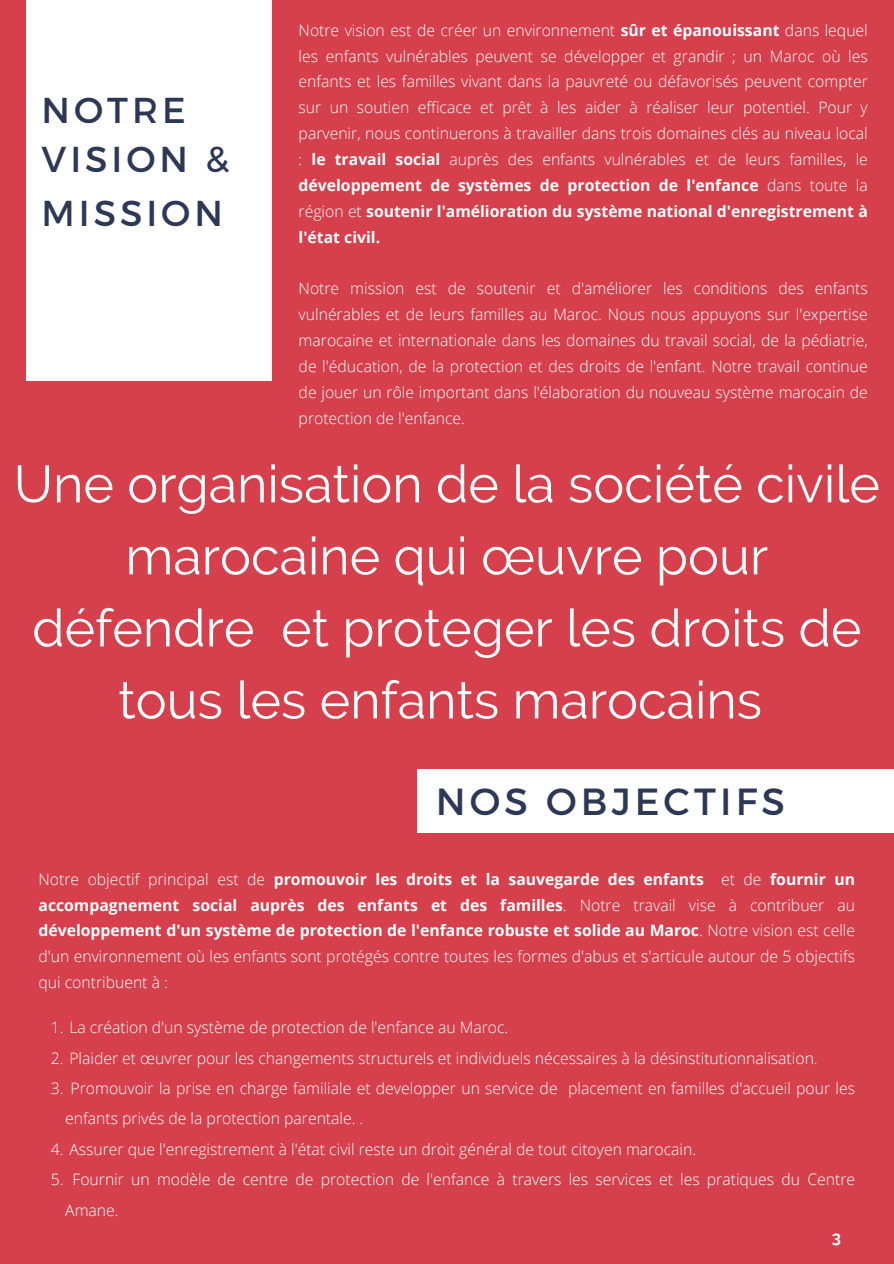
<style>
.page{position:relative;width:894px;height:1264px;background:#fff}
.page>*{position:absolute;margin:0;border:0;box-sizing:border-box;transform-origin:0 0}
.t1{font:52.05px/72px "Raleway";color:#fff;text-align:center}
.t2{font:37.8px "Montserrat";letter-spacing:.11em;color:#2c3854}
.t3{font:36px/48.3px "Montserrat";letter-spacing:.11em;color:#2c3854}
.t4{font:700 16.5px "Raleway";color:#fff}
.t5{font:300 15.75px/25.8px "Open Sans";color:#fff;text-align:justify}
.s1{font-weight:700}
</style>
<div class="page">
<div style="left:0;top:0;width:893px;height:1263px;background:#d5404c"></div>
<div style="left:26px;top:0;width:245px;height:381px;background:#fff"></div>
<div style="left:416px;top:769px;width:477px;height:63px;background:#fff"></div>
<p class="t3" style="left:42px;top:85px;width:189px">NOTRE<br>VISION &amp;</p>
<p class="t3" style="left:42px;top:187px;width:183px">MISSION</p>
<h2 class="t5" style="left:298px;top:17px;width:570px">Notre vision est de créer un environnement <span class="s1">sûr et épanouissant</span> dans lequel les enfants vulnérables peuvent se développer et grandir ; un Maroc où les enfants et les familles vivant dans la pauvreté ou défavorisés peuvent compter sur un soutien efficace et prêt à les aider à réaliser leur potentiel. Pour y parvenir, nous continuerons à travailler dans trois domaines clés au niveau local : <span class="s1">le travail social</span> auprès des enfants vulnérables et de leurs familles, le <span class="s1">développement de systèmes de protection de l'enfance</span> dans toute la région et <span class="s1">soutenir l'amélioration du système national d'enregistrement à l'état civil.</span></h2>
<p class="t5" style="left:298px;top:275px;width:570px">Notre mission est de soutenir et d'améliorer les conditions des enfants vulnérables et de leurs familles au Maroc. Nous nous appuyons sur l'expertise marocaine et internationale dans les domaines du travail social, de la pédiatrie, de l'éducation, de la protection et des droits de l'enfant. Notre travail continue de jouer un rôle important dans l'élaboration du nouveau système marocain de protection de l'enfance.</p>
<h2 class="t1" style="left:14px;top:448px;width:867px">Une organisation de la société civile marocaine qui œuvre pour défendre et proteger les droits de tous les enfants marocains</h2>
<p class="t2" style="left:435px;top:777px;width:351px">NOS OBJECTIFS</p>
<p class="t5" style="left:38px;top:865px;width:817px">Notre objectif principal est de <span class="s1">promouvoir les droits et la sauvegarde des enfants</span> et de <span class="s1">fournir un accompagnement social auprès des enfants et des familles</span>. Notre travail vise à contribuer au <span class="s1">développement d'un système de protection de l'enfance robuste et solide au Maroc</span>. Notre vision est celle d'un environnement où les enfants sont protégés contre toutes les formes d'abus et s'articule autour de 5 objectifs qui contribuent à :</p>
<p class="t5" style="left:51px;top:1014px;width:459px">1. La création d'un système de protection de l'enfance au Maroc.</p>
<p class="t5" style="left:51px;top:1044px;width:768px">2. Plaider et œuvrer pour les changements structurels et individuels nécessaires à la désinstitutionnalisation.</p>
<p class="t5" style="left:65px;top:1072px;width:791px;line-height:30.3px;text-indent:-14px">3. Promouvoir la prise en charge familiale et developper un service de placement en familles d'accueil pour les enfants privés de la protection parentale. .</p>
<p class="t5" style="left:51px;top:1135px;width:646px">4. Assurer que l'enregistrement à l'état civil reste un droit général de tout citoyen marocain.</p>
<p class="t5" style="left:65px;top:1163px;width:791px;line-height:30.3px;text-indent:7px">Fournir un modèle de centre de protection de l'enfance à travers les services et les pratiques du Centre<br>Amane.</p>
<p class="t5" style="left:51px;top:1166px;width:14px">5.</p>
<h1 class="t4" style="left:831px;top:1227px;width:11px">3</h1>
</div>
